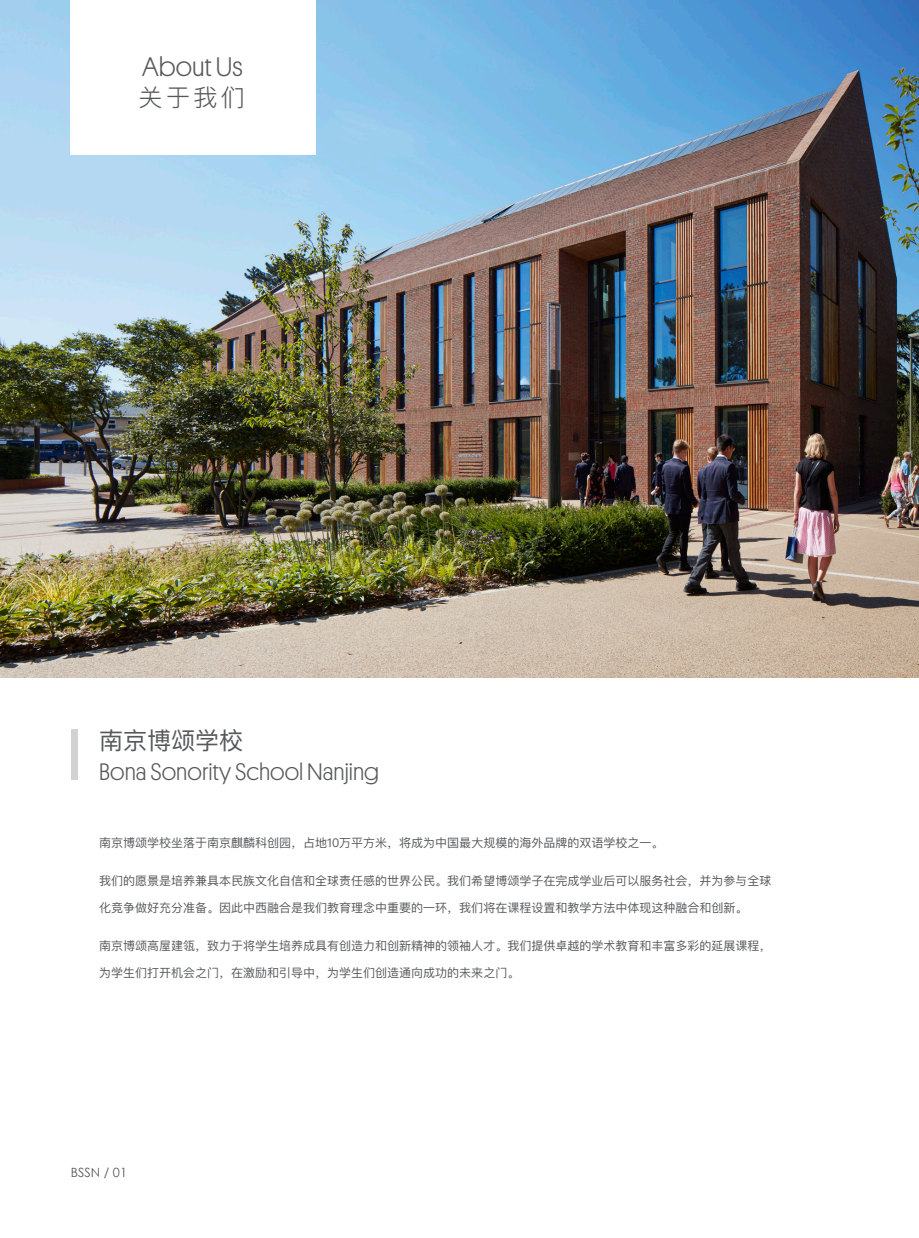
<style>
.page{position:relative;width:919px;height:1238px;background:#fff}
.page>*{position:absolute;margin:0;border:0;box-sizing:border-box;transform-origin:0 0}
.t1{font:300 27px "Platform";color:#57585a}
.t2{font:300 24px "Platform";color:#57585a}
.t3{font:24px "Ping Fang SC";color:#57585a}
.t4{font:300 24px "Ping Fang SC";color:#57585a}
.t5{font:12.75px "Century Gothic";color:#57585a}
.t6{font:12px/26.4px "Ping Fang SC";color:#57585a}
</style>
<div class="page">
<img style="left:0;top:0;width:918px;height:677px">
<div style="left:71px;top:729px;width:7px;height:51px;background:#d1d2d4"></div>
<div style="left:71px;top:0;width:245px;height:154px;background:#fff"></div>
<h1 class="t1" style="left:142px;top:48px;width:102px">About Us</h1>
<h2 class="t4" style="left:139px;top:82px;width:108px">关于我们</h2>
<h2 class="t3" style="left:99px;top:725px;width:146px">南京博颂学校</h2>
<h2 class="t2" style="left:99px;top:755px;width:282px">Bona Sonority School Nanjing</h2>
<p class="t6" style="left:99px;top:829px;width:566px">南京博颂学校坐落于南京麒麟科创园，占地10万平方米，将成为中国最大规模的海外品牌的双语学校之一。</p>
<p class="t6" style="left:99px;top:867px;width:673px">我们的愿景是培养兼具本民族文化自信和全球责任感的世界公民。我们希望博颂学子在完成学业后可以服务社会，并为参与全球化竞争做好充分准备。因此中西融合是我们教育理念中重要的一环，我们将在课程设置和教学方法中体现这种融合和创新。</p>
<p class="t6" style="left:99px;top:932px;width:673px">南京博颂高屋建瓴，致力于将学生培养成具有创造力和创新精神的领袖人才。我们提供卓越的学术教育和丰富多彩的延展课程，为学生们打开机会之门，在激励和引导中，为学生们创造通向成功的未来之门。</p>
<p class="t5" style="left:71px;top:1163px;width:58px">BSSN / 01</p>
</div>
